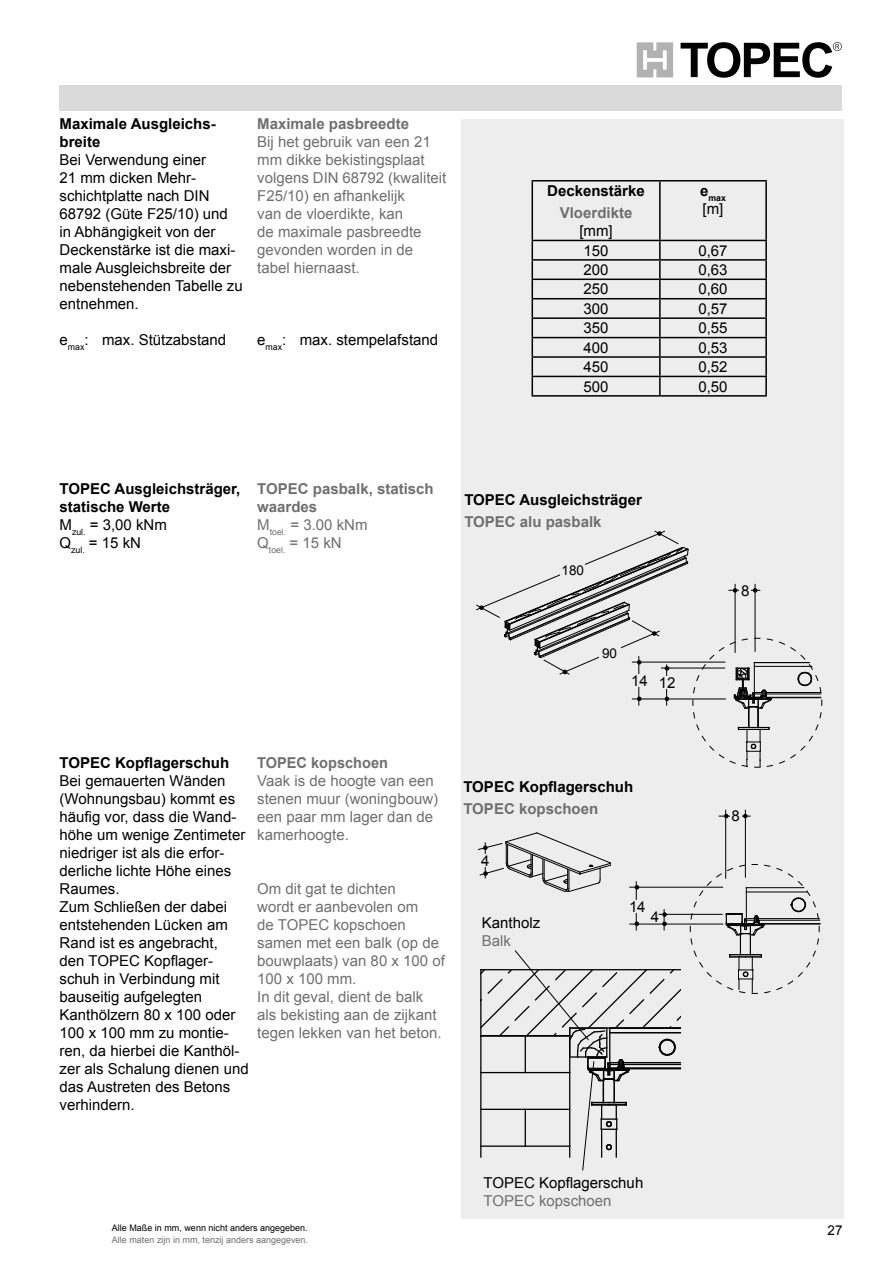
<style>
.page{position:relative;width:893px;height:1263px;background:#fff}
.page>*{position:absolute;margin:0;border:0;box-sizing:border-box;transform-origin:0 0}
.t1{font:15px/18px "Arial";color:#000}
.t2{font:15px/18px "Arial";color:#706f6f}
.t3{font:700 15px/18px "Arial";color:#000}
.t4{font:700 15px/18px "Arial";color:#706f6f}
.t5{font:13.5px "Arial";color:#000}
.t6{font:9px "Arial";color:#706f6f}
.t7{font:9px "Arial";color:#000}
.t8{font:700 8.7px "Arial";color:#000}
.s1{font-weight:400}
</style>
<div class="page">
<div style="left:60px;top:85px;width:782px;height:26px;background:#dadada"></div>
<div style="left:461px;top:119px;width:383px;height:1099px;background:#ededed"></div>
<svg style="left:637px;top:42px;width:36px;height:35px"></svg>
<svg style="left:681px;top:42px;width:161px;height:36px"></svg>
<svg style="left:481px;top:950px;width:200px;height:221px"></svg>
<svg style="left:476px;top:530px;width:346px;height:238px"></svg>
<div style="left:658px;top:676px;width:18px;height:13px;background:#ededed"></div>
<div style="left:740px;top:584px;width:11px;height:13px;background:#ededed"></div>
<svg style="left:478px;top:833px;width:133px;height:59px"></svg>
<div style="left:480px;top:854px;width:11px;height:13px;background:#ededed"></div>
<hr style="left:659px;top:914px;width:63px;height:1px;background:#000">
<hr style="left:745px;top:810px;width:1px;height:67px;background:#000">
<hr style="left:719px;top:816px;width:31px;height:1px;background:#000">
<hr style="left:725px;top:810px;width:1px;height:68px;background:#000">
<hr style="left:630px;top:887px;width:93px;height:1px;background:#000">
<hr style="left:636px;top:882px;width:1px;height:48px;background:#000">
<hr style="left:630px;top:924px;width:93px;height:1px;background:#000">
<svg style="left:689px;top:864px;width:131px;height:130px"></svg>
<svg style="left:662px;top:909px;width:5px;height:21px"></svg>
<div style="left:730px;top:809px;width:11px;height:13px;background:#ededed"></div>
<div style="left:629px;top:899px;width:17px;height:13px;background:#ededed"></div>
<hr style="left:531px;top:180px;width:129px;height:1px;background:#000">
<hr style="left:531px;top:181px;width:2px;height:59px;background:#000">
<hr style="left:660px;top:180px;width:107px;height:1px;background:#000">
<hr style="left:659px;top:181px;width:2px;height:59px;background:#000">
<hr style="left:765px;top:181px;width:2px;height:59px;background:#000">
<hr style="left:531px;top:240px;width:129px;height:1px;background:#000">
<hr style="left:660px;top:240px;width:107px;height:1px;background:#000">
<hr style="left:531px;top:259px;width:129px;height:2px;background:#000">
<hr style="left:660px;top:259px;width:107px;height:2px;background:#000">
<hr style="left:531px;top:279px;width:129px;height:1px;background:#000">
<hr style="left:660px;top:279px;width:107px;height:1px;background:#000">
<hr style="left:531px;top:298px;width:129px;height:1px;background:#000">
<hr style="left:660px;top:298px;width:107px;height:1px;background:#000">
<hr style="left:531px;top:317px;width:129px;height:2px;background:#000">
<hr style="left:660px;top:317px;width:107px;height:2px;background:#000">
<hr style="left:531px;top:337px;width:129px;height:1px;background:#000">
<hr style="left:660px;top:337px;width:107px;height:1px;background:#000">
<hr style="left:531px;top:356px;width:129px;height:2px;background:#000">
<hr style="left:660px;top:356px;width:107px;height:2px;background:#000">
<hr style="left:531px;top:376px;width:129px;height:1px;background:#000">
<svg style="left:531px;top:241px;width:2px;height:154px"></svg>
<hr style="left:660px;top:376px;width:107px;height:1px;background:#000">
<svg style="left:659px;top:241px;width:2px;height:154px"></svg>
<svg style="left:765px;top:241px;width:2px;height:154px"></svg>
<hr style="left:531px;top:395px;width:129px;height:2px;background:#000">
<hr style="left:660px;top:395px;width:107px;height:2px;background:#000">
<p class="t3" style="left:60px;top:116px;width:158px">Maximale Ausgleichs&shy;breite</p>
<p class="t1" style="left:60px;top:151px;width:185px">Bei Verwendung einer<br>21 mm dicken Mehr&shy;schichtplatte nach DIN<br>68792 (Güte F25/10) und in Abhängigkeit von der<br>Deckenstärke ist die maxi&shy;male Ausgleichsbreite der nebenstehenden Tabelle zu entnehmen.</p>
<p class="t1" style="left:60px;top:331px;width:168px">e<sub>max</sub>: max. Stützabstand</p>
<p class="t4" style="left:257px;top:116px;width:153px">Maximale pasbreedte</p>
<p class="t2" style="left:257px;top:133px;width:191px">Bij het gebruik van een 21 mm dikke bekistingsplaat volgens DIN 68792 (kwaliteit<br>F25/10) en afhankelijk<br>van de vloerdikte, kan<br>de maximale pasbreedte gevonden worden in de tabel hiernaast.</p>
<p class="t1" style="left:257px;top:331px;width:182px">e<sub>max</sub>: max. stempelafstand</p>
<p class="t3" style="left:547px;top:182px;width:99px">Deckenstärke</p>
<p class="t4" style="left:560px;top:204px;width:74px">Vloerdikte</p>
<p class="t1" style="left:579px;top:222px;width:35px">[mm]</p>
<p class="t8" style="left:700px;top:192px;width:27px"><sup>e</sup>max</p>
<p class="t1" style="left:703px;top:200px;width:22px">[m]</p>
<p class="t1" style="left:584px;top:241px;width:27px">150</p>
<p class="t1" style="left:698px;top:241px;width:31px">0,67</p>
<p class="t1" style="left:584px;top:261px;width:27px">200</p>
<p class="t1" style="left:698px;top:261px;width:31px">0,63</p>
<p class="t1" style="left:584px;top:280px;width:27px">250</p>
<p class="t1" style="left:698px;top:280px;width:31px">0,60</p>
<p class="t1" style="left:584px;top:300px;width:27px">300</p>
<p class="t1" style="left:698px;top:300px;width:31px">0,57</p>
<p class="t1" style="left:584px;top:319px;width:27px">350</p>
<p class="t1" style="left:698px;top:319px;width:31px">0,55</p>
<p class="t1" style="left:584px;top:339px;width:27px">400</p>
<p class="t1" style="left:698px;top:339px;width:31px">0,53</p>
<p class="t1" style="left:584px;top:358px;width:27px">450</p>
<p class="t1" style="left:698px;top:358px;width:31px">0,52</p>
<p class="t1" style="left:584px;top:377px;width:27px">500</p>
<p class="t1" style="left:698px;top:377px;width:31px">0,50</p>
<p class="t3" style="left:60px;top:480px;width:182px">TOPEC Ausgleichsträger, statische Werte<br><span class="s1">M</span><sub>zul.</sub> <span class="s1">= 3,00 kNm<br>Q</span><sub>zul.</sub> <span class="s1">= 15 kN</span></p>
<p class="t4" style="left:257px;top:480px;width:178px">TOPEC pasbalk, statisch waardes<br><span class="s1">M</span><sub>toel.</sub> <span class="s1">= 3.00 kNm<br>Q</span><sub>toel.</sub> <span class="s1">= 15 kN</span></p>
<p class="t3" style="left:464px;top:491px;width:179px">TOPEC Ausgleichsträger</p>
<p class="t4" style="left:464px;top:514px;width:139px">TOPEC alu pasbalk</p>
<p class="t5" style="left:562px;top:561px;width:24px">180</p>
<p class="t5" style="left:602px;top:644px;width:17px">90</p>
<p class="t1" style="left:631px;top:673px;width:46px">14 12</p>
<p class="t3" style="left:60px;top:754px;width:171px">TOPEC Kopflagerschuh</p>
<p class="t1" style="left:60px;top:772px;width:191px">Bei gemauerten Wänden (Wohnungsbau) kommt es häufig vor, dass die Wand&shy;höhe um wenige Zentimeter niedriger ist als die erfor&shy;derliche lichte Höhe eines<br>Raumes.<br>Zum Schließen der dabei entstehenden Lücken am<br>Rand ist es angebracht,<br>den TOPEC Kopflager&shy;schuh in Verbindung mit bauseitig aufgelegten<br>Kanthölzern 80 x 100 oder<br>100 x 100 mm zu montie&shy;ren, da hierbei die Kanthöl&shy;zer als Schalung dienen und das Austreten des Betons verhindern.</p>
<p class="t4" style="left:257px;top:754px;width:132px">TOPEC kopschoen</p>
<p class="t2" style="left:257px;top:772px;width:182px">Vaak is de hoogte van een stenen muur (woningbouw) een paar mm lager dan de kamerhoogte.</p>
<p class="t2" style="left:257px;top:880px;width:189px">Om dit gat te dichten<br>wordt er aanbevolen om<br>de TOPEC kopschoen samen met een balk (op de bouwplaats) van 80 x 100 of<br>100 x 100 mm.<br>In dit geval, dient de balk als bekisting aan de zijkant tegen lekken van het beton.</p>
<p class="t3" style="left:463px;top:778px;width:171px">TOPEC Kopflagerschuh</p>
<p class="t4" style="left:463px;top:801px;width:136px">TOPEC kopschoen</p>
<p class="t1" style="left:481px;top:852px;width:10px">4</p>
<p class="t1" style="left:482px;top:914px;width:60px">Kantholz</p>
<p class="t2" style="left:482px;top:932px;width:31px">Balk</p>
<p class="t1" style="left:629px;top:897px;width:18px">14</p>
<p class="t1" style="left:651px;top:908px;width:10px">4</p>
<p class="t1" style="left:483px;top:1174px;width:161px">TOPEC Kopflagerschuh</p>
<p class="t2" style="left:483px;top:1192px;width:130px">TOPEC kopschoen</p>
<p class="t1" style="left:741px;top:582px;width:10px">8</p>
<p class="t1" style="left:731px;top:807px;width:10px">8</p>
<p class="t7" style="left:112px;top:1222px;width:197px">Alle Maße in mm, wenn nicht anders angegeben.</p>
<p class="t5" style="left:828px;top:1221px;width:17px">27</p>
<p class="t6" style="left:112px;top:1234px;width:198px">Alle maten zijn in mm, tenzij anders aangegeven.</p>
</div>
